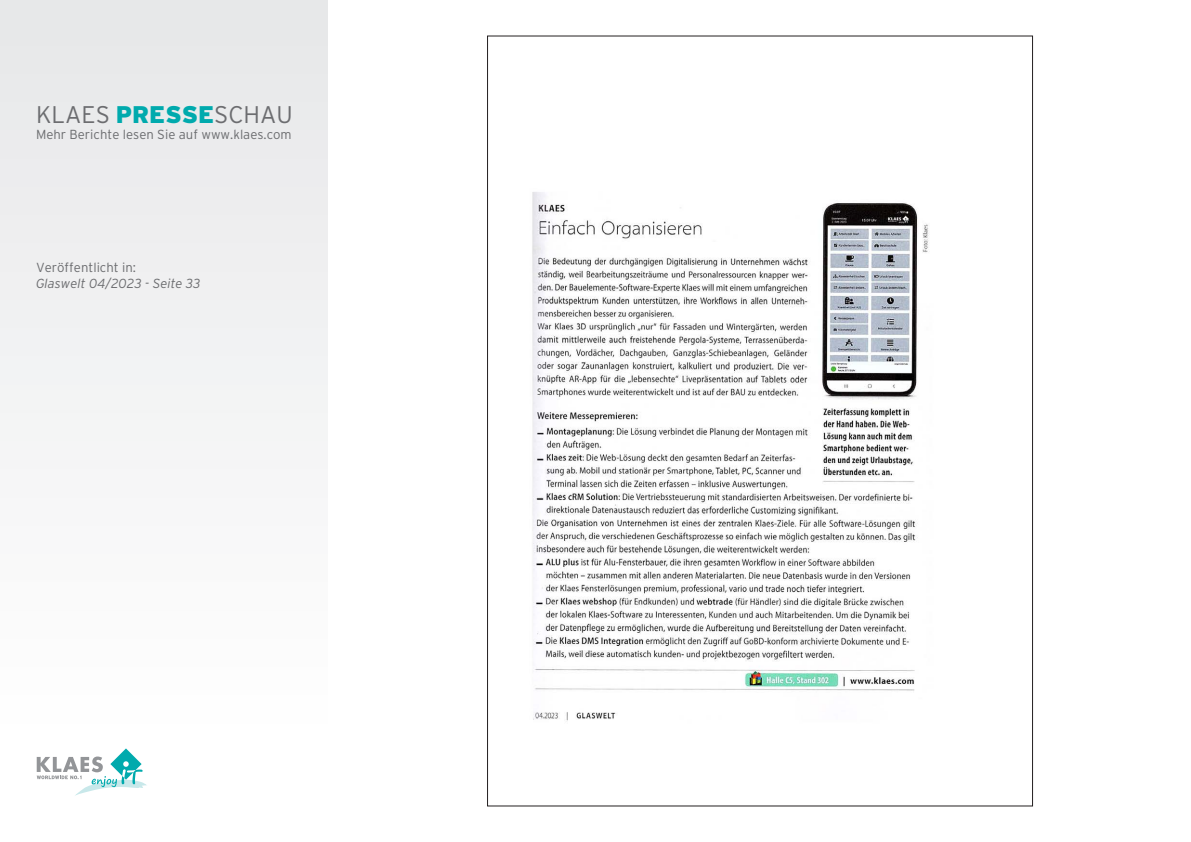
<style>
.page{position:relative;width:1191px;height:842px;background:#fff}
.page>*{position:absolute;margin:0;border:0;box-sizing:border-box;transform-origin:0 0}
.t1{font:300 24.1px "Interstate";color:#6c6d70}
.t2{font:300 13.1px "Interstate";color:#6c6d70}
.t3{font:italic 300 13.1px "Interstate";color:#6c6d70}
.s1{font-weight:900;color:#00aaad}
</style>
<div class="page">
<div style="left:0;top:0;width:327px;height:842px;background:#f3f4f4"></div>
<svg style="left:37px;top:748px;width:115px;height:48px"></svg>
<img style="left:532px;top:192px;width:397px;height:529px">
<p class="t1" style="left:36px;top:101px;width:258px">KLAES <span class="s1">PRESSE</span>SCHAU</p>
<p class="t2" style="left:36px;top:127px;width:257px">Mehr Berichte lesen Sie auf www.klaes.com</p>
<p class="t2" style="left:36px;top:260px;width:102px">Veröffentlicht in:</p>
<p class="t3" style="left:36px;top:276px;width:166px">Glaswelt 04/2023 - Seite 33</p>
</div>
